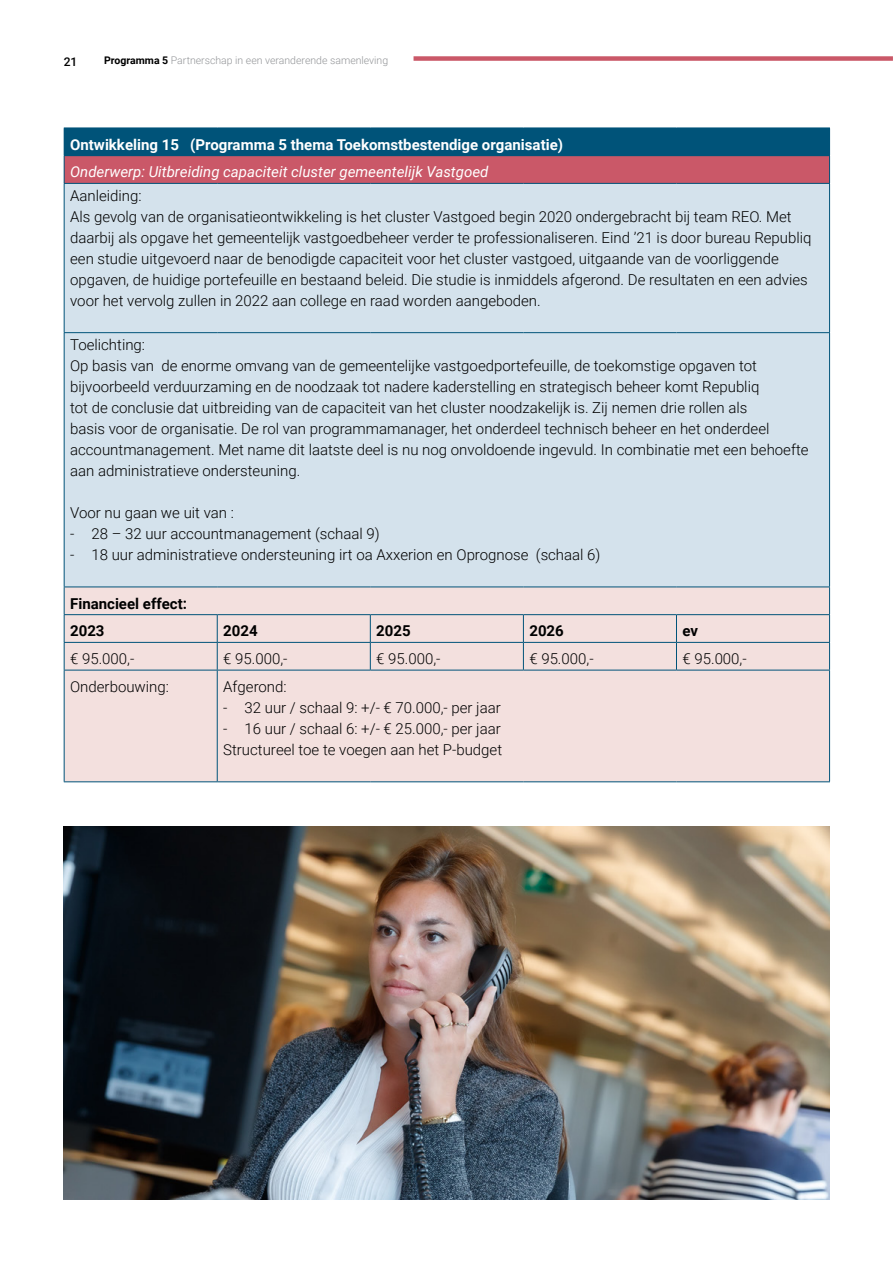
<style>
.page{position:relative;width:893px;height:1263px;background:#fff}
.page>*{position:absolute;margin:0;border:0;box-sizing:border-box;transform-origin:0 0}
.Body_Text{font:300 15px/21px "Roboto";color:#000}
.Body_Text-2{font:700 15px "Roboto";color:#fff}
.Body_Text-3{font:italic 15px "Roboto";color:#fff}
.Body_Text-4{font:700 15px "Roboto";color:#000}
.t1{font:500 12px "Roboto";color:#000}
.t2{font:300 10.5px "Roboto";color:#939598}
.s1{font-weight:700;color:#000}
</style>
<div class="page">
<div style="left:64px;top:128px;width:766px;height:28px;background:#005379"></div>
<div style="left:64px;top:156px;width:766px;height:27px;background:#ca5868"></div>
<div style="left:65px;top:184px;width:764px;height:402px;background:#d4e2ec"></div>
<div style="left:65px;top:587px;width:764px;height:194px;background:#f3e0de"></div>
<svg style="left:64px;top:156px;width:1px;height:27px"></svg>
<svg style="left:829px;top:156px;width:1px;height:27px"></svg>
<hr style="left:64px;top:183px;width:153px;height:1px;background:#005379">
<hr style="left:64px;top:184px;width:1px;height:148px;background:#005379">
<hr style="left:217px;top:183px;width:153px;height:1px;background:#005379">
<hr style="left:370px;top:183px;width:153px;height:1px;background:#005379">
<hr style="left:523px;top:183px;width:153px;height:1px;background:#005379">
<hr style="left:676px;top:183px;width:154px;height:1px;background:#005379">
<hr style="left:829px;top:184px;width:1px;height:148px;background:#005379">
<hr style="left:64px;top:332px;width:153px;height:1px;background:#005379">
<hr style="left:64px;top:333px;width:1px;height:253px;background:#005379">
<hr style="left:217px;top:332px;width:153px;height:1px;background:#005379">
<hr style="left:370px;top:332px;width:153px;height:1px;background:#005379">
<hr style="left:523px;top:332px;width:153px;height:1px;background:#005379">
<hr style="left:676px;top:332px;width:154px;height:1px;background:#005379">
<hr style="left:829px;top:333px;width:1px;height:253px;background:#005379">
<hr style="left:64px;top:586px;width:153px;height:1px;background:#005379">
<hr style="left:217px;top:586px;width:153px;height:1px;background:#005379">
<hr style="left:370px;top:586px;width:153px;height:1px;background:#005379">
<hr style="left:523px;top:586px;width:153px;height:1px;background:#005379">
<hr style="left:676px;top:586px;width:154px;height:1px;background:#005379">
<hr style="left:64px;top:614px;width:153px;height:1px;background:#005379">
<hr style="left:217px;top:614px;width:153px;height:1px;background:#005379">
<hr style="left:370px;top:614px;width:153px;height:1px;background:#005379">
<hr style="left:523px;top:614px;width:153px;height:1px;background:#005379">
<hr style="left:676px;top:614px;width:154px;height:1px;background:#005379">
<hr style="left:64px;top:642px;width:153px;height:1px;background:#005379">
<svg style="left:64px;top:587px;width:1px;height:83px"></svg>
<hr style="left:217px;top:642px;width:153px;height:1px;background:#005379">
<svg style="left:217px;top:615px;width:1px;height:55px"></svg>
<hr style="left:370px;top:642px;width:153px;height:1px;background:#005379">
<svg style="left:370px;top:615px;width:1px;height:55px"></svg>
<hr style="left:523px;top:642px;width:153px;height:1px;background:#005379">
<svg style="left:523px;top:615px;width:1px;height:55px"></svg>
<hr style="left:676px;top:642px;width:154px;height:1px;background:#005379">
<svg style="left:676px;top:615px;width:1px;height:55px"></svg>
<svg style="left:829px;top:587px;width:1px;height:83px"></svg>
<hr style="left:64px;top:670px;width:153px;height:1px;background:#005379">
<hr style="left:64px;top:670px;width:1px;height:111px;background:#005379">
<hr style="left:217px;top:670px;width:153px;height:1px;background:#005379">
<hr style="left:217px;top:670px;width:1px;height:111px;background:#005379">
<hr style="left:370px;top:670px;width:153px;height:1px;background:#005379">
<hr style="left:523px;top:670px;width:153px;height:1px;background:#005379">
<hr style="left:676px;top:670px;width:154px;height:1px;background:#005379">
<hr style="left:829px;top:670px;width:1px;height:111px;background:#005379">
<hr style="left:64px;top:781px;width:153px;height:1px;background:#005379">
<hr style="left:217px;top:781px;width:153px;height:1px;background:#005379">
<hr style="left:370px;top:781px;width:153px;height:1px;background:#005379">
<hr style="left:523px;top:781px;width:153px;height:1px;background:#005379">
<hr style="left:676px;top:781px;width:154px;height:1px;background:#005379">
<img style="left:64px;top:826px;width:765px;height:373px">
<div style="left:414px;top:56px;width:479px;height:5px;background:#ca5868"></div>
<p class="t1" style="left:64px;top:53px;width:15px">21</p>
<p class="t2" style="left:104px;top:53px;width:286px"><span class="s1">Programma 5</span> Partnerschap in een veranderende samenleving</p>
<p class="Body_Text-2" style="left:70px;top:134px;width:494px">Ontwikkeling 15 (Programma 5 thema Toekomstbestendige organisatie)</p>
<p class="Body_Text-3" style="left:70px;top:162px;width:420px">Onderwerp: Uitbreiding capaciteit cluster gemeentelijk Vastgoed</p>
<p class="Body_Text" style="left:70px;top:184px;width:73px">Aanleiding:</p>
<p class="Body_Text" style="left:70px;top:205px;width:743px">Als gevolg van de organisatieontwikkeling is het cluster Vastgoed begin 2020 ondergebracht bij team REO. Met daarbij als opgave het gemeentelijk vastgoedbeheer verder te professionaliseren. Eind ’21 is door bureau Republiq een studie uitgevoerd naar de benodigde capaciteit voor het cluster vastgoed, uitgaande van de voorliggende opgaven, de huidige portefeuille en bestaand beleid. Die studie is inmiddels afgerond. De resultaten en een advies voor het vervolg zullen in 2022 aan college en raad worden aangeboden.</p>
<p class="Body_Text" style="left:70px;top:333px;width:76px">Toelichting:</p>
<p class="Body_Text" style="left:70px;top:354px;width:740px">Op basis van de enorme omvang van de gemeentelijke vastgoedportefeuille, de toekomstige opgaven tot bijvoorbeeld verduurzaming en de noodzaak tot nadere kaderstelling en strategisch beheer komt Republiq<br>tot de conclusie dat uitbreiding van de capaciteit van het cluster noodzakelijk is. Zij nemen drie rollen als<br>basis voor de organisatie. De rol van programmamanager, het onderdeel technisch beheer en het onderdeel accountmanagement. Met name dit laatste deel is nu nog onvoldoende ingevuld. In combinatie met een behoefte aan administratieve ondersteuning.</p>
<p class="Body_Text" style="left:70px;top:501px;width:165px">Voor nu gaan we uit van :</p>
<p class="Body_Text" style="left:70px;top:522px;width:311px">- 28 – 32 uur accountmanagement (schaal 9)</p>
<p class="Body_Text" style="left:70px;top:543px;width:532px">- 18 uur administratieve ondersteuning irt oa Axxerion en Oprognose (schaal 6)</p>
<p class="Body_Text-4" style="left:70px;top:593px;width:118px">Financieel effect:</p>
<p class="Body_Text-4" style="left:70px;top:620px;width:36px">2023</p>
<p class="Body_Text-4" style="left:223px;top:620px;width:36px">2024</p>
<p class="Body_Text-4" style="left:376px;top:620px;width:36px">2025</p>
<p class="Body_Text-4" style="left:529px;top:620px;width:36px">2026</p>
<p class="Body_Text-4" style="left:682px;top:620px;width:17px">ev</p>
<p class="Body_Text" style="left:70px;top:648px;width:66px">€ 95.000,-</p>
<p class="Body_Text" style="left:223px;top:648px;width:66px">€ 95.000,-</p>
<p class="Body_Text" style="left:376px;top:648px;width:66px">€ 95.000,-</p>
<p class="Body_Text" style="left:529px;top:648px;width:66px">€ 95.000,-</p>
<p class="Body_Text" style="left:682px;top:648px;width:66px">€ 95.000,-</p>
<p class="Body_Text" style="left:70px;top:675px;width:100px">Onderbouwing:</p>
<p class="Body_Text" style="left:223px;top:675px;width:65px">Afgerond:</p>
<p class="Body_Text" style="left:223px;top:696px;width:279px">- 32 uur / schaal 9: +/- € 70.000,- per jaar</p>
<p class="Body_Text" style="left:223px;top:717px;width:279px">- 16 uur / schaal 6: +/- € 25.000,- per jaar</p>
<p class="Body_Text" style="left:223px;top:738px;width:280px">Structureel toe te voegen aan het P-budget</p>
</div>
